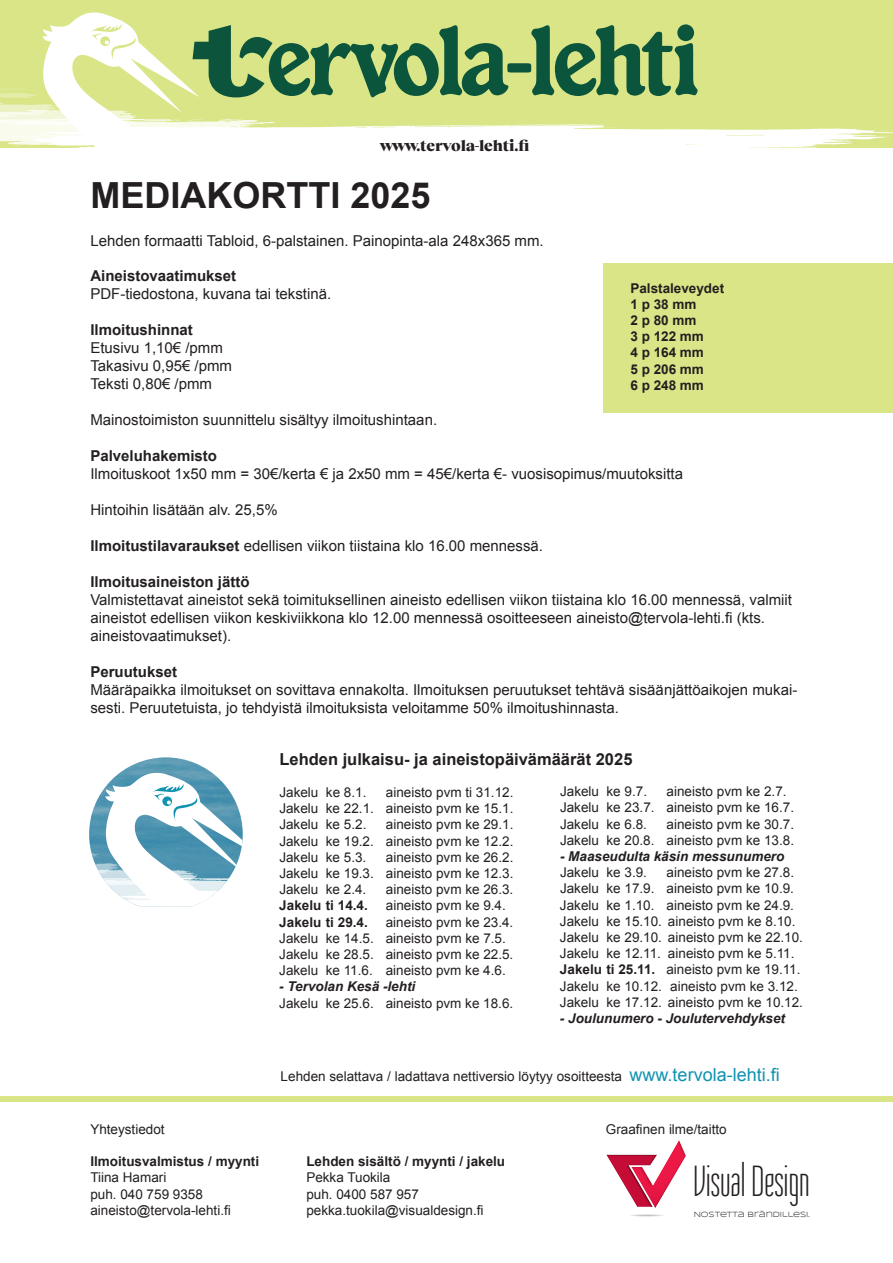
<style>
.page{position:relative;width:893px;height:1263px;background:#fff}
.page>*{position:absolute;margin:0;border:0;box-sizing:border-box;transform-origin:0 0}
.t1{font:103.05px "Kabarett D";letter-spacing:-.04em;color:#0c553d}
.t2{font:44.7px "Tulpen One";color:#231f20}
.t3{font:700 36px "Arial";color:#231f20}
.t4{font:700 16.5px "Arial";color:#231f20}
.t5{font:800 15.6px "Reckless Neue";letter-spacing:-.005em;color:#231f20}
.t6{font:15px/18px "Arial";color:#231f20}
.t7{font:700 15px "Arial";color:#231f20}
.t8{font:13.5px/16.2px "Arial";color:#231f20}
.t9{font:700 13.5px/16.2px "Arial";color:#231f20}
.t10{font:italic 700 13.5px "Arial";color:#231f20}
.t11{font:7.8px "Syncopate";color:#231f20}
.s1{font-weight:700}
.s2{font-size:18px;color:#0f93b1}
</style>
<div class="page">
<div style="left:604px;top:264px;width:289px;height:149px;background:#d9e587"></div>
<div style="left:0;top:1096px;width:893px;height:6px;background:#d9e587"></div>
<svg style="left:654px;top:1140px;width:32px;height:68px"></svg>
<div style="left:606px;top:1154px;width:51px;height:53px;background:#231f20;opacity:.75"></div>
<hr style="left:629px;top:1214px;width:36px;height:3px;background:#a1a3a6;border-radius:50%">
<img style="left:121px;top:757px;width:90px;height:15px">
<svg style="left:89px;top:772px;width:154px;height:134px"></svg>
<div style="left:0;top:0;width:893px;height:147px;background:#d9e587"></div>
<img style="left:0;top:102px;width:35px;height:15px">
<img style="left:0;top:93px;width:35px;height:5px">
<img style="left:0;top:88px;width:21px;height:2px">
<img style="left:0;top:117px;width:893px;height:31px">
<svg style="left:35px;top:12px;width:259px;height:135px"></svg>
<h1 class="t1" style="left:266px;top:3px;width:435px">ervola-lehti</h1>
<p class="t5" style="left:380px;top:134px;width:151px">www.tervola-lehti.fi</p>
<h3 class="t3" style="left:90px;top:172px;width:342px">MEDIAKORTTI 2025</h3>
<p class="t6" style="left:90px;top:232px;width:455px">Lehden formaatti Tabloid, 6-palstainen. Painopinta-ala 248x365 mm.</p>
<p class="t7" style="left:90px;top:266px;width:147px">Aineistovaatimukset</p>
<p class="t6" style="left:90px;top:285px;width:242px">PDF-tiedostona, kuvana tai tekstinä.</p>
<p class="t7" style="left:90px;top:320px;width:104px">Ilmoitushinnat</p>
<p class="t6" style="left:90px;top:339px;width:143px">Etusivu 1,10€ /pmm<br>Takasivu 0,95€ /pmm<br>Teksti 0,80€ /pmm</p>
<p class="t6" style="left:90px;top:411px;width:348px">Mainostoimiston suunnittelu sisältyy ilmoitushintaan.</p>
<p class="t7" style="left:90px;top:446px;width:128px">Palveluhakemisto</p>
<p class="t6" style="left:90px;top:465px;width:594px">Ilmoituskoot 1x50 mm = 30€/kerta € ja 2x50 mm = 45€/kerta €- vuosisopimus/muutoksitta</p>
<p class="t6" style="left:90px;top:501px;width:189px">Hintoihin lisätään alv. 25,5%</p>
<p class="t6" style="left:90px;top:537px;width:454px"><span class="s1">Ilmoitustilavaraukset</span> edellisen viikon tiistaina klo 16.00 mennessä.</p>
<p class="t7" style="left:90px;top:572px;width:161px">Ilmoitusaineiston jättö</p>
<p class="t6" style="left:90px;top:591px;width:703px">Valmistettavat aineistot sekä toimituksellinen aineisto edellisen viikon tiistaina klo 16.00 mennessä, valmiit aineistot edellisen viikon keskiviikkona klo 12.00 mennessä osoitteeseen aineisto@tervola-lehti.fi (kts. aineistovaatimukset).</p>
<p class="t7" style="left:90px;top:662px;width:88px">Peruutukset</p>
<p class="t6" style="left:90px;top:681px;width:709px">Määräpaikka ilmoitukset on sovittava ennakolta. Ilmoituksen peruutukset tehtävä sisäänjättöaikojen mukai&shy;sesti. Peruutetuista, jo tehdyistä ilmoituksista veloitamme 50% ilmoitushinnasta.</p>
<p class="t9" style="left:630px;top:280px;width:95px">Palstaleveydet<br>1 p 38 mm<br>2 p 80 mm<br>3 p 122 mm<br>4 p 164 mm<br>5 p 206 mm<br>6 p 248 mm</p>
<p class="t4" style="left:279px;top:748px;width:355px">Lehden julkaisu- ja aineistopäivämäärät 2025</p>
<p class="t8" style="left:279px;top:784px;width:89px">Jakelu ke 8.1.</p>
<p class="t8" style="left:560px;top:783px;width:236px;text-indent:107px">aineisto pvm ke 2.7.<br>Jakelu ke 23.7. aineisto pvm ke 16.7.<br>Jakelu ke 6.8.</p>
<p class="t8" style="left:560px;top:783px;width:89px">Jakelu ke 9.7.</p>
<p class="t8" style="left:279px;top:784px;width:236px;text-align:justify;text-indent:107px">aineisto pvm ti 31.12.<br>Jakelu ke 22.1. aineisto pvm ke 15.1.<br>Jakelu ke 5.2.</p>
<p class="t8" style="left:560px;top:816px;width:236px;text-align:right">aineisto pvm ke 30.7.<br>Jakelu ke 20.8. aineisto pvm ke 13.8.</p>
<p class="t10" style="left:560px;top:847px;width:226px">- Maaseudulta käsin messunumero</p>
<p class="t8" style="left:560px;top:864px;width:89px">Jakelu ke 3.9.</p>
<p class="t8" style="left:279px;top:817px;width:236px;text-align:justify;text-indent:107px">aineisto pvm ke 29.1.<br>Jakelu ke 19.2. aineisto pvm ke 12.2.<br>Jakelu ke 5.3.</p>
<p class="t8" style="left:279px;top:849px;width:236px;text-align:justify;text-indent:107px">aineisto pvm ke 26.2.<br>Jakelu ke 19.3. aineisto pvm ke 12.3.<br>Jakelu ke 2.4.</p>
<p class="t8" style="left:560px;top:864px;width:245px;text-indent:107px">aineisto pvm ke 27.8.<br>Jakelu ke 17.9. aineisto pvm ke 10.9.<br>Jakelu ke 1.10. aineisto pvm ke 24.9.<br>Jakelu ke 15.10. aineisto pvm ke 8.10.<br>Jakelu ke 29.10. aineisto pvm ke 22.10.<br>Jakelu ke 12.11. aineisto pvm ke 5.11.<br><span class="s1">Jakelu ti 25.11.</span> aineisto pvm ke 19.11.<br>Jakelu ke 10.12. aineisto pvm ke 3.12.<br>Jakelu ke 17.12. aineisto pvm ke 10.12.</p>
<p class="t10" style="left:560px;top:1009px;width:227px">- Joulunumero - Joulutervehdykset</p>
<p class="t8" style="left:386px;top:881px;width:129px">aineisto pvm ke 26.3.</p>
<p class="t9" style="left:279px;top:898px;width:90px">Jakelu ti 14.4.</p>
<p class="t8" style="left:386px;top:898px;width:122px">aineisto pvm ke 9.4.</p>
<p class="t9" style="left:279px;top:914px;width:90px">Jakelu ti 29.4.</p>
<p class="t8" style="left:279px;top:914px;width:236px;text-indent:107px">aineisto pvm ke 23.4.<br>Jakelu ke 14.5. aineisto pvm ke 7.5.<br>Jakelu ke 28.5. aineisto pvm ke 22.5.<br>Jakelu ke 11.6. aineisto pvm ke 4.6.</p>
<p class="t10" style="left:279px;top:978px;width:138px">- Tervolan Kesä -lehti</p>
<p class="t8" style="left:279px;top:995px;width:236px">Jakelu ke 25.6. aineisto pvm ke 18.6.</p>
<p class="t8" style="left:281px;top:1068px;width:500px">Lehden selattava / ladattava nettiversio löytyy osoitteesta <span class="s2">www.tervola-lehti.fi</span></p>
<p class="t8" style="left:90px;top:1121px;width:76px">Yhteystiedot</p>
<p class="t9" style="left:90px;top:1154px;width:170px">Ilmoitusvalmistus / myynti</p>
<p class="t9" style="left:306px;top:1154px;width:200px">Lehden sisältö / myynti / jakelu</p>
<p class="t8" style="left:90px;top:1170px;width:78px">Tiina Hamari</p>
<p class="t8" style="left:306px;top:1170px;width:86px">Pekka Tuokila</p>
<p class="t8" style="left:90px;top:1186px;width:114px">puh. 040 759 9358</p>
<p class="t8" style="left:306px;top:1186px;width:114px">puh. 0400 587 957</p>
<p class="t8" style="left:90px;top:1202px;width:142px">aineisto@tervola-lehti.fi</p>
<p class="t8" style="left:306px;top:1202px;width:179px">pekka.tuokila@visualdesign.fi</p>
<p class="t8" style="left:606px;top:1121px;width:122px">Graafinen ilme/taitto</p>
<h2 class="t2" style="left:693px;top:1158px;width:118px">Visual Design</h2>
<p class="t11" style="left:694px;top:1210px;width:118px">NOSTETTA BRÄNDILLESI.</p>
</div>
